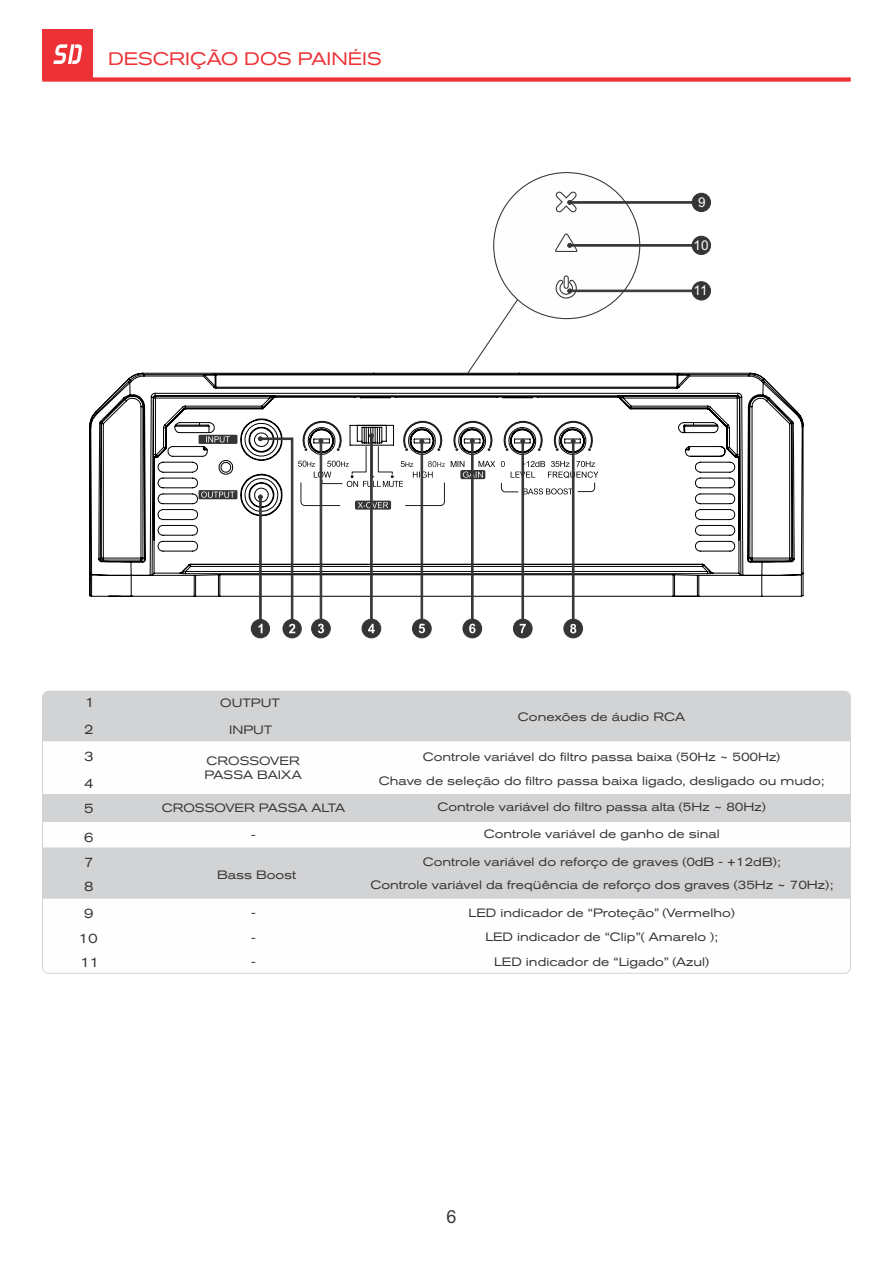
<style>
.page{position:relative;width:893px;height:1263px;background:#fff}
.page>*{position:absolute;margin:0;border:0;box-sizing:border-box;transform-origin:0 0}
.t1{font:expanded 18px "Akzidenz Grotesk BQ";color:#ed3237}
.t2{font:18px "Arial";color:#373435}
.t3{font:13.5px "Arial";color:#fefefe}
.t4{font:expanded 13.35px/26.7px "Akzidenz Grotesk BQ";color:#373435}
.t5{font:expanded 12px/24.8px "Akzidenz Grotesk BQ";color:#373435;text-align:center}
</style>
<div class="page">
<div style="left:42px;top:29px;width:51px;height:51px;background:#ed3237"></div>
<div style="left:42px;top:77px;width:809px;height:5px;background:#ed3237"></div>
<svg style="left:53px;top:44px;width:29px;height:20px"></svg>
<svg style="left:42px;top:898px;width:809px;height:76px"></svg>
<svg style="left:42px;top:690px;width:809px;height:208px"></svg>
<svg style="left:89px;top:372px;width:715px;height:225px"></svg>
<div style="left:199px;top:490px;width:38px;height:9px;background:#373435"></div>
<svg style="left:201px;top:491px;width:34px;height:7px"></svg>
<div style="left:199px;top:435px;width:38px;height:9px;background:#373435"></div>
<svg style="left:206px;top:436px;width:24px;height:6px"></svg>
<svg style="left:251px;top:421px;width:347px;height:217px"></svg>
<svg style="left:466px;top:173px;width:245px;height:202px"></svg>
<h1 class="t1" style="left:108px;top:52px;width:275px">DESCRIÇÃO DOS PAINÉIS</h1>
<p class="t3" style="left:698px;top:197px;width:9px">9</p>
<p class="t3" style="left:693px;top:240px;width:17px">10</p>
<p class="t3" style="left:693px;top:285px;width:16px">11</p>
<p class="t4" style="left:85px;top:690px;width:11px">1</p>
<p class="t4" style="left:84px;top:717px;width:11px">2</p>
<p class="t4" style="left:84px;top:744px;width:11px">3</p>
<p class="t4" style="left:84px;top:771px;width:11px">4</p>
<p class="t4" style="left:84px;top:796px;width:11px">5</p>
<p class="t4" style="left:84px;top:825px;width:11px">6</p>
<p class="t4" style="left:84px;top:874px;width:11px">8<br>9</p>
<p class="t4" style="left:80px;top:950px;width:20px">11</p>
<p class="t4" style="left:84px;top:850px;width:11px">7</p>
<p class="t4" style="left:79px;top:926px;width:20px">10</p>
<p class="t5" style="left:220px;top:691px;width:61px">OUTPUT</p>
<p class="t5" style="left:229px;top:719px;width:45px">INPUT</p>
<p class="t5" style="left:204px;top:755px;width:99px;line-height:14px;text-align:left">CROSSOVER<br>PASSA BAIXA</p>
<p class="t5" style="left:162px;top:797px;width:185px">CROSSOVER PASSA ALTA</p>
<p class="t5" style="left:251px;top:824px;width:6px">-</p>
<p class="t5" style="left:217px;top:864px;width:81px">Bass Boost</p>
<p class="t5" style="left:251px;top:901px;width:6px;text-align:justify">- - -</p>
<p class="t5" style="left:518px;top:705px;width:169px">Conexões de áudio RCA</p>
<p class="t5" style="left:423px;top:745px;width:359px">Controle variável do filtro passa baixa (50Hz ~ 500Hz)</p>
<p class="t5" style="left:437px;top:796px;width:330px">Controle variável do filtro passa alta (5Hz ~ 80Hz)</p>
<p class="t5" style="left:484px;top:823px;width:238px">Controle variável de ganho de sinal</p>
<p class="t5" style="left:370px;top:852px;width:464px;line-height:22.6px">Controle variável do reforço de graves (0dB - +12dB);<br>Controle variável da freqüência de reforço dos graves (35Hz ~ 70Hz);</p>
<p class="t5" style="left:469px;top:901px;width:268px">LED indicador de “Proteção” (Vermelho)<br>LED indicador de “Clip”( Amarelo );<br>LED indicador de “Ligado” (Azul)</p>
<p class="t5" style="left:379px;top:770px;width:447px">Chave de seleção do filtro passa baixa ligado, desligado ou mudo;</p>
<h1 class="t2" style="left:446px;top:1209px;width:12px">6</h1>
</div>
